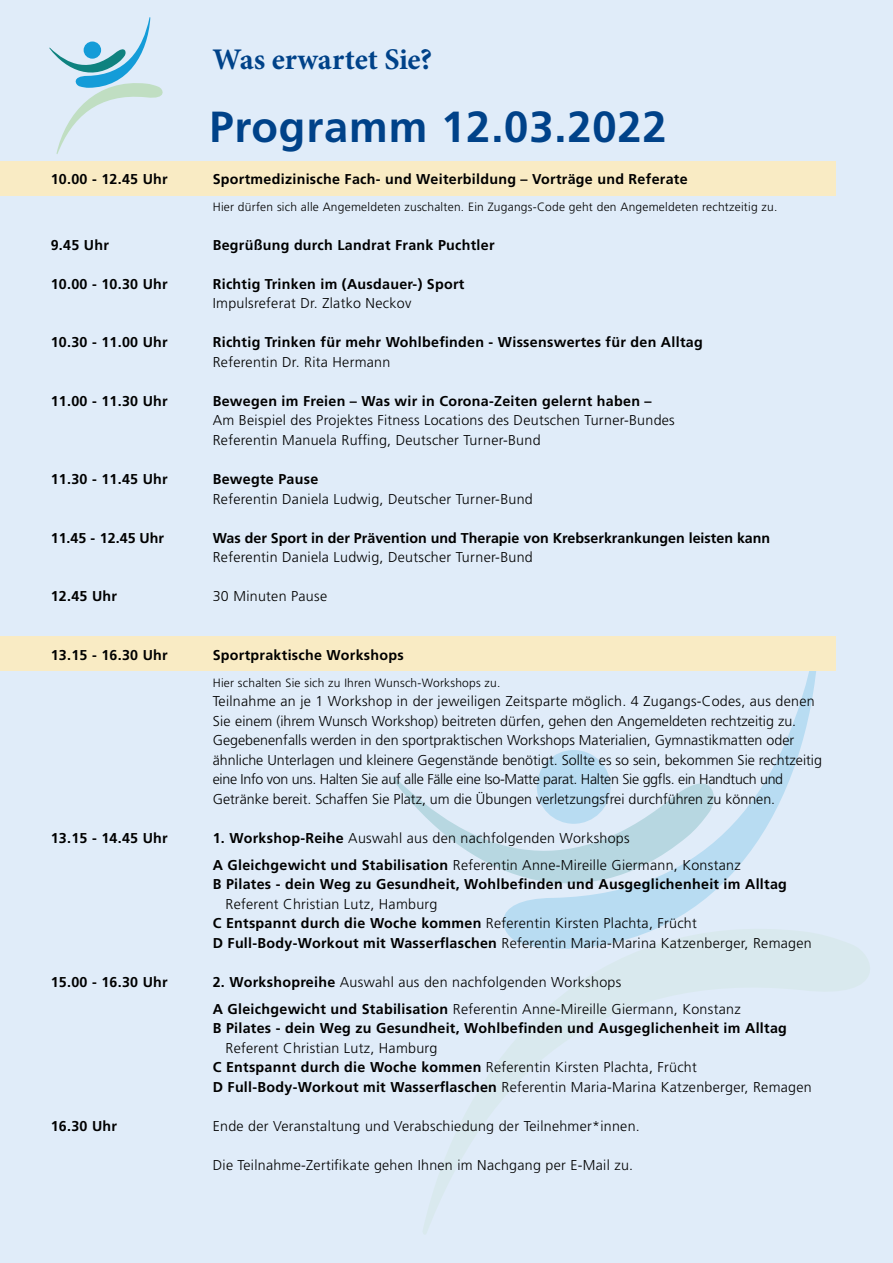
<style>
.page{position:relative;width:893px;height:1263px;background:#e0ecf9}
.page>*{position:absolute;margin:0;border:0;box-sizing:border-box;transform-origin:0 0}
.t1{font:700 43.5px "Frutiger LT Pro";letter-spacing:.02em;color:#004289}
.t2{font:700 30px "Minion Pro";letter-spacing:-.005em;color:#004289}
.t3{font:300 14.25px/19.5px "Frutiger LT Pro";letter-spacing:.02em;color:#000}
.t4{font:700 14.25px "Frutiger LT Pro";letter-spacing:.02em;color:#000}
.t5{font:300 14.25px/19.5px "Frutiger LT Pro";color:#000}
.t6{font:700 14.25px "Frutiger LT Pro";color:#000}
.t7{font:300 12px "Frutiger LT Pro";letter-spacing:.02em;color:#000}
.s1{font-weight:700}
</style>
<div class="page">
<svg style="left:551px;top:671px;width:265px;height:215px"></svg>
<svg style="left:423px;top:926px;width:447px;height:308px"></svg>
<svg style="left:392px;top:763px;width:328px;height:163px"></svg>
<div style="left:537px;top:750px;width:74px;height:74px;background:#b8dcf2;border-radius:50%"></div>
<svg style="left:49px;top:17px;width:114px;height:137px"></svg>
<div style="left:84px;top:42px;width:17px;height:17px;background:#149cd8;border-radius:50%"></div>
<div style="left:0;top:162px;width:836px;height:34px;background:#f9ebc4"></div>
<div style="left:0;top:637px;width:836px;height:34px;background:#f9ebc4"></div>
<h2 class="t2" style="left:213px;top:38px;width:221px">Was erwartet Sie?</h2>
<h1 class="t1" style="left:209px;top:101px;width:459px">Programm 12.03.2022</h1>
<p class="t4" style="left:51px;top:171px;width:119px">10.00 - 12.45 Uhr</p>
<p class="t4" style="left:213px;top:171px;width:476px">Sportmedizinische Fach- und Weiterbildung – Vorträge und Referate</p>
<p class="t7" style="left:213px;top:200px;width:566px">Hier dürfen sich alle Angemeldeten zuschalten. Ein Zugangs-Code geht den Angemeldeten rechtzeitig zu.</p>
<p class="t4" style="left:51px;top:237px;width:60px">9.45 Uhr</p>
<p class="t4" style="left:213px;top:237px;width:283px">Begrüßung durch Landrat Frank Puchtler</p>
<p class="t4" style="left:51px;top:276px;width:119px">10.00 - 10.30 Uhr</p>
<p class="t4" style="left:213px;top:276px;width:253px">Richtig Trinken im (Ausdauer-) Sport</p>
<p class="t3" style="left:213px;top:294px;width:200px">Impulsreferat Dr. Zlatko Neckov</p>
<p class="t4" style="left:51px;top:334px;width:119px">10.30 - 11.00 Uhr</p>
<p class="t4" style="left:213px;top:334px;width:491px">Richtig Trinken für mehr Wohlbefinden - Wissenswertes für den Alltag</p>
<p class="t3" style="left:213px;top:352px;width:179px">Referentin Dr. Rita Hermann</p>
<p class="t4" style="left:51px;top:393px;width:119px">11.00 - 11.30 Uhr</p>
<p class="t4" style="left:213px;top:393px;width:440px">Bewegen im Freien – Was wir in Corona-Zeiten gelernt haben –</p>
<p class="t3" style="left:213px;top:411px;width:464px">Am Beispiel des Projektes Fitness Locations des Deutschen Turner-Bundes<br>Referentin Manuela Ruffing, Deutscher Turner-Bund</p>
<p class="t4" style="left:51px;top:471px;width:119px">11.30 - 11.45 Uhr</p>
<p class="t4" style="left:213px;top:471px;width:107px">Bewegte Pause</p>
<p class="t3" style="left:213px;top:489px;width:322px">Referentin Daniela Ludwig, Deutscher Turner-Bund</p>
<p class="t6" style="left:51px;top:529px;width:115px">11.45 - 12.45 Uhr</p>
<p class="t6" style="left:213px;top:529px;width:559px">Was der Sport in der Prävention und Therapie von Krebserkrankungen leisten kann</p>
<p class="t3" style="left:213px;top:547px;width:322px">Referentin Daniela Ludwig, Deutscher Turner-Bund</p>
<p class="t4" style="left:51px;top:587px;width:68px">12.45 Uhr</p>
<p class="t3" style="left:213px;top:586px;width:116px">30 Minuten Pause</p>
<p class="t4" style="left:51px;top:646px;width:119px">13.15 - 16.30 Uhr</p>
<p class="t4" style="left:213px;top:646px;width:193px">Sportpraktische Workshops</p>
<p class="t7" style="left:213px;top:675px;width:289px">Hier schalten Sie sich zu Ihren Wunsch-Workshops zu.</p>
<p class="t5" style="left:213px;top:691px;width:611px">Teilnahme an je 1 Workshop in der jeweiligen Zeitsparte möglich. 4 Zugangs-Codes, aus denen Sie einem (ihrem Wunsch Workshop) beitreten dürfen, gehen den Angemeldeten rechtzeitig zu.<br>Gegebenenfalls werden in den sportpraktischen Workshops Materialien, Gymnastikmatten oder ähnliche Unterlagen und kleinere Gegenstände benötigt. Sollte es so sein, bekommen Sie rechtzeitig eine Info von uns. Halten Sie auf alle Fälle eine Iso-Matte parat. Halten Sie ggfls. ein Handtuch und Getränke bereit. Schaffen Sie Platz, um die Übungen verletzungsfrei durchführen zu können.</p>
<p class="t4" style="left:51px;top:829px;width:119px">13.15 - 14.45 Uhr</p>
<p class="t3" style="left:213px;top:824px;width:529px;line-height:27px"><span class="s1">1. Workshop-Reihe</span> Auswahl aus den nachfolgenden Workshops<br><span class="s1">A Gleichgewicht und Stabilisation</span> Referentin Anne-Mireille Giermann, Konstanz</p>
<p class="t4" style="left:213px;top:875px;width:576px">B Pilates - dein Weg zu Gesundheit, Wohlbefinden und Ausgeglichenheit im Alltag</p>
<p class="t3" style="left:213px;top:894px;width:600px;text-indent:13px">Referent Christian Lutz, Hamburg<br><span class="s1">C Entspannt durch die Woche kommen</span> Referentin Kirsten Plachta, Frücht<br><span class="s1">D Full-Body-Workout mit Wasserflaschen</span> Referentin Maria-Marina Katzenberger, Remagen</p>
<p class="t4" style="left:51px;top:973px;width:119px">15.00 - 16.30 Uhr</p>
<p class="t3" style="left:213px;top:968px;width:529px;line-height:27px"><span class="s1">2. Workshopreihe</span> Auswahl aus den nachfolgenden Workshops<br><span class="s1">A Gleichgewicht und Stabilisation</span> Referentin Anne-Mireille Giermann, Konstanz</p>
<p class="t4" style="left:213px;top:1019px;width:576px">B Pilates - dein Weg zu Gesundheit, Wohlbefinden und Ausgeglichenheit im Alltag</p>
<p class="t3" style="left:213px;top:1038px;width:600px;text-indent:13px">Referent Christian Lutz, Hamburg<br><span class="s1">C Entspannt durch die Woche kommen</span> Referentin Kirsten Plachta, Frücht<br><span class="s1">D Full-Body-Workout mit Wasserflaschen</span> Referentin Maria-Marina Katzenberger, Remagen</p>
<p class="t4" style="left:51px;top:1117px;width:68px">16.30 Uhr</p>
<p class="t3" style="left:213px;top:1116px;width:429px">Ende der Veranstaltung und Verabschiedung der Teilnehmer*innen.</p>
<p class="t3" style="left:213px;top:1155px;width:422px">Die Teilnahme-Zertifikate gehen Ihnen im Nachgang per E-Mail zu.</p>
</div>
